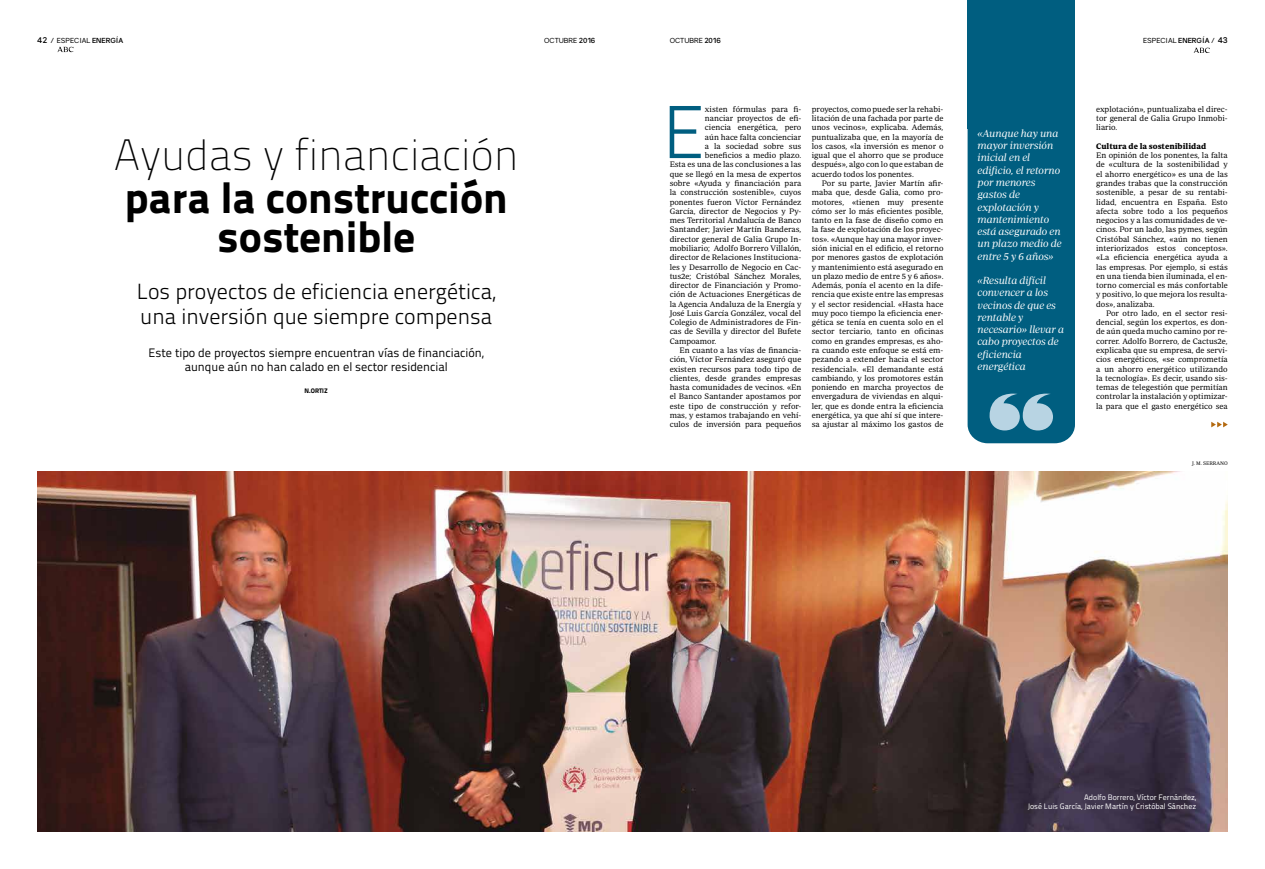
<style>
.page{position:relative;width:1265px;height:869px;background:#fff}
.page>*{position:absolute;margin:0;border:0;box-sizing:border-box;transform-origin:0 0}
.t1{font:300 74.64px "Titillium Text 22 L";color:#005e80}
.t2{font:800 43.75px/39.4px "Titillium Text 22 L";color:#000;text-align:center}
.t3{font:100 43.75px "Titillium Text 22 L";color:#000}
.t4{font:300 21.88px/24.5px "Titillium Text 22 L";color:#000}
.t5{font:12.25px/14px "Titillium Text 22 L";color:#000;text-align:center}
.t6{font:10.5px/12.2px "ABC Display Lg It";color:#fff}
.t7{font:8.14px/9.3px "ABC Text Lg";color:#000;text-align:justify}
.t8{font:700 8.14px "ABC Text";color:#000}
.t9{font:7.88px/9.3px "Titillium Text 22 L";color:#fff;text-align:right}
.t10{font:7px "Gravity";color:#000}
.t11{font:800 6.56px "Titillium Text 22 L";color:#000}
.t12{font:5.25px "ABC Text Lg";color:#000}
.s1{font-weight:700;font-size:7.88px}
.s2{font-weight:700}
</style>
<div class="page">
<svg style="left:57px;top:47px;width:17px;height:5px"></svg>
<svg style="left:1194px;top:48px;width:16px;height:5px"></svg>
<div style="left:968px;top:0;width:107px;height:128px;background:#005e80"></div>
<img style="left:37px;top:471px;width:1191px;height:360px">
<div style="left:968px;top:69px;width:107px;height:374px;background:#005e80;border-radius:19px"></div>
<svg style="left:990px;top:393px;width:63px;height:37px"></svg>
<svg style="left:1211px;top:421px;width:17px;height:6px"></svg>
<p class="t10" style="left:37px;top:36px;width:88px"><span class="s1">42</span> / ESPECIAL <span class="s2">ENERGÍA</span></p>
<p class="t10" style="left:544px;top:36px;width:53px">OCTUBRE <span class="s2">2016</span></p>
<p class="t10" style="left:670px;top:36px;width:53px">OCTUBRE <span class="s2">2016</span></p>
<p class="t10" style="left:1143px;top:36px;width:86px">ESPECIAL <span class="s2">ENERGÍA</span> / <span class="s1">43</span></p>
<h2 class="t3" style="left:114px;top:123px;width:407px">Ayudas y financiación</h2>
<h2 class="t2" style="left:125px;top:175px;width:384px">para la construcción sostenible</h2>
<h3 class="t4" style="left:137px;top:278px;width:361px">Los proyectos de eficiencia energética, una inversión que siempre compensa</h3>
<h3 class="t5" style="left:149px;top:344px;width:337px">Este tipo de proyectos siempre encuentran vías de financiación, aunque aún no han calado en el sector residencial</h3>
<p class="t11" style="left:305px;top:385px;width:25px">N.ORTIZ</p>
<h1 class="t1" style="left:663px;top:77px;width:44px">E</h1>
<p class="t7" style="left:705px;top:104px;width:98px">xisten fórmulas para fi-</p>
<p class="t7" style="left:705px;top:113px;width:98px">nanciar proyectos de efi-</p>
<p class="t7" style="left:705px;top:123px;width:98px">ciencia energética, pero</p>
<p class="t7" style="left:705px;top:132px;width:98px">aún hace falta concienciar</p>
<p class="t7" style="left:705px;top:141px;width:98px">a la sociedad sobre sus</p>
<p class="t7" style="left:705px;top:150px;width:98px">beneficios a medio plazo.</p>
<p class="t7" style="left:670px;top:160px;width:133px">Esta es una de las conclusiones a las</p>
<p class="t7" style="left:670px;top:169px;width:133px">que se llegó en la mesa de expertos</p>
<p class="t7" style="left:670px;top:178px;width:133px">sobre «Ayuda y financiación para</p>
<p class="t7" style="left:670px;top:187px;width:133px">la construcción sostenible», cuyos</p>
<p class="t7" style="left:670px;top:197px;width:133px">ponentes fueron Víctor Fernández</p>
<p class="t7" style="left:670px;top:206px;width:133px">García, director de Negocios y Py-</p>
<p class="t7" style="left:670px;top:215px;width:133px">mes Territorial Andalucía de Banco</p>
<p class="t7" style="left:670px;top:225px;width:133px">Santander; Javier Martín Banderas,</p>
<p class="t7" style="left:670px;top:234px;width:133px">director general de Galia Grupo In-</p>
<p class="t7" style="left:670px;top:243px;width:133px">mobiliario; Adolfo Borrero Villalón,</p>
<p class="t7" style="left:670px;top:252px;width:133px">director de Relaciones Instituciona-</p>
<p class="t7" style="left:670px;top:262px;width:133px">les y Desarrollo de Negocio en Cac-</p>
<p class="t7" style="left:670px;top:271px;width:133px">tus2e; Cristóbal Sánchez Morales,</p>
<p class="t7" style="left:670px;top:280px;width:133px">director de Financiación y Promo-</p>
<p class="t7" style="left:670px;top:289px;width:133px">ción de Actuaciones Energéticas de</p>
<p class="t7" style="left:670px;top:299px;width:133px">la Agencia Andaluza de la Energía y</p>
<p class="t7" style="left:670px;top:308px;width:133px">José Luis García González, vocal del</p>
<p class="t7" style="left:670px;top:317px;width:133px">Colegio de Administradores de Fin-</p>
<p class="t7" style="left:670px;top:327px;width:133px">cas de Sevilla y director del Bufete</p>
<p class="t7" style="left:670px;top:336px;width:48px">Campoamor.</p>
<p class="t7" style="left:680px;top:345px;width:123px">En cuanto a las vías de financia-</p>
<p class="t7" style="left:670px;top:354px;width:133px">ción, Víctor Fernández aseguró que</p>
<p class="t7" style="left:670px;top:364px;width:133px">existen recursos para todo tipo de</p>
<p class="t7" style="left:670px;top:373px;width:133px">clientes, desde grandes empresas</p>
<p class="t7" style="left:670px;top:382px;width:133px">hasta comunidades de vecinos. «En</p>
<p class="t7" style="left:670px;top:392px;width:133px">el Banco Santander apostamos por</p>
<p class="t7" style="left:670px;top:401px;width:133px">este tipo de construcción y refor-</p>
<p class="t7" style="left:670px;top:410px;width:133px">mas, y estamos trabajando en vehí-</p>
<p class="t7" style="left:670px;top:419px;width:133px">culos de inversión para pequeños</p>
<p class="t7" style="left:812px;top:104px;width:133px">proyectos, como puede ser la rehabi&shy;litación de una fachada por parte de unos vecinos», explicaba. Además, puntualizaba que, en la mayoría de los casos, «la inversión es menor o igual que el ahorro que se produce después», algo con lo que estaban de acuerdo todos los ponentes.</p>
<p class="t7" style="left:812px;top:178px;width:133px;text-indent:10px">Por su parte, Javier Martín afir&shy;maba que, desde Galia, como pro&shy;motores, «tienen muy presente cómo ser lo más eficientes posible, tanto en la fase de diseño como en la fase de explotación de los proyec&shy;tos». «Aunque hay una mayor inver&shy;sión inicial en el edificio, el retorno por menores gastos de explotación y mantenimiento está asegurado en un plazo medio de entre 5 y 6 años».<br>Además, ponía el acento en la dife&shy;rencia que existe entre las empresas y el sector residencial. «Hasta hace muy poco tiempo la eficiencia ener&shy;gética se tenía en cuenta solo en el sector terciario, tanto en oficinas como en grandes empresas, es aho&shy;ra cuando este enfoque se está em&shy;pezando a extender hacia el sector residencial». «El demandante está cambiando, y los promotores están poniendo en marcha proyectos de envergadura de viviendas en alqui&shy;ler, que es donde entra la eficiencia energética, ya que ahí sí que intere&shy;sa ajustar al máximo los gastos de</p>
<p class="t6" style="left:978px;top:127px;width:86px">«Aunque hay una mayor inversión inicial en el edificio, el retorno por menores gastos de explotación y mantenimiento está asegurado en un plazo medio de entre 5 y 6 años»</p>
<p class="t6" style="left:978px;top:274px;width:88px">«Resulta difícil convencer a los vecinos de que es rentable y necesario» llevar a cabo proyectos de eficiencia energética</p>
<p class="t7" style="left:1096px;top:104px;width:133px">explotación», puntualizaba el direc&shy;tor general de Galia Grupo Inmobi&shy;liario.</p>
<p class="t8" style="left:1096px;top:141px;width:112px">Cultura de la sostenibilidad</p>
<p class="t7" style="left:1096px;top:150px;width:133px">En opinión de los ponentes, la falta de «cultura de la sostenibilidad y el ahorro energético» es una de las grandes trabas que la construcción sostenible, a pesar de su rentabi&shy;lidad, encuentra en España. Esto afecta sobre todo a los pequeños negocios y a las comunidades de ve&shy;cinos. Por un lado, las pymes, según Cristóbal Sánchez, «aún no tienen interiorizados estos conceptos». «La eficiencia energética ayuda a las empresas. Por ejemplo, si estás en una tienda bien iluminada, el en&shy;torno comercial es más confortable y positivo, lo que mejora los resulta&shy;dos», analizaba.</p>
<p class="t7" style="left:1096px;top:308px;width:133px;text-indent:10px">Por otro lado, en el sector resi&shy;dencial, según los expertos, es don&shy;de aún queda mucho camino por re&shy;correr. Adolfo Borrero, de Cactus2e, explicaba que su empresa, de servi&shy;cios energéticos, «se comprometía a un ahorro energético utilizando la tecnología». Es decir, usando sis&shy;temas de telegestión que permitían controlar la instalación y optimizar&shy;la para que el gasto energético sea</p>
<p class="t12" style="left:1192px;top:460px;width:37px">J. M. SERRANO</p>
<p class="t9" style="left:1028px;top:791px;width:170px">Adolfo Borrero, Víctor Fernández,<br>José Luis García, Javier Martín y Cristóbal Sánchez</p>
</div>
